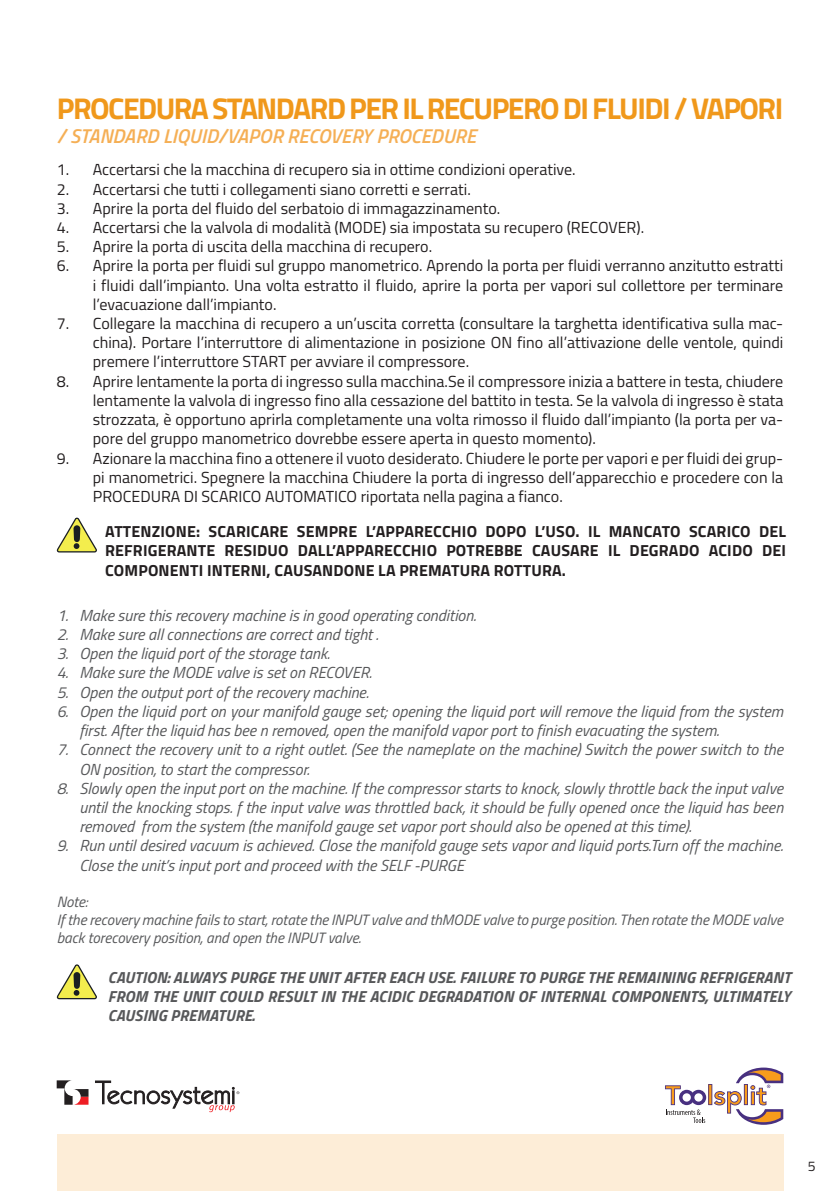
<style>
.page{position:relative;width:840px;height:1191px;background:#fff}
.page>*{position:absolute;margin:0;border:0;box-sizing:border-box;transform-origin:0 0}
.t1{font:700 30px "Titillium Web";letter-spacing:-.05em;color:#f0981b}
.t2{font:italic 600 20px "Titillium Web";color:#f5af55}
.t3{font:16px/19.2px "Titillium Web";color:#231f20;text-align:justify}
.t4{font:italic 16px/19.2px "Titillium Web";color:#57585a}
.t5{font:700 16px/19.2px "Titillium Web";letter-spacing:.01em;color:#231f20;text-align:justify}
.t6{font:italic 700 16px/19.2px "Titillium Web";letter-spacing:.01em;color:#57585a;text-align:justify}
.t7{font:italic 15px/18px "Titillium Web";color:#57585a}
.t8{font:14px "Titillium Web";color:#231f20}
</style>
<div class="page">
<svg style="left:57px;top:1080px;width:31px;height:24px"></svg>
<svg style="left:95px;top:1080px;width:144px;height:32px"></svg>
<svg style="left:708px;top:1084px;width:4px;height:21px"></svg>
<svg style="left:714px;top:1067px;width:68px;height:57px"></svg>
<svg style="left:665px;top:1085px;width:40px;height:38px"></svg>
<div style="left:57px;top:1134px;width:725px;height:57px;background:#fdedd7"></div>
<svg style="left:57px;top:518px;width:40px;height:34px"></svg>
<svg style="left:57px;top:964px;width:40px;height:35px"></svg>
<h1 class="t1" style="left:57px;top:86px;width:727px">PROCEDURA STANDARD PER IL RECUPERO DI FLUIDI / VAPORI</h1>
<p class="t2" style="left:57px;top:121px;width:420px">/ STANDARD LIQUID/VAPOR RECOVERY PROCEDURE</p>
<p class="t3" style="left:57px;top:159px;width:520px">1. Accertarsi che la macchina di recupero sia in ottime condizioni operative.</p>
<p class="t3" style="left:57px;top:179px;width:415px">2. Accertarsi che tutti i collegamenti siano corretti e serrati.</p>
<p class="t3" style="left:57px;top:198px;width:444px">3. Aprire la porta del fluido del serbatoio di immagazzinamento.</p>
<p class="t3" style="left:57px;top:217px;width:588px">4. Accertarsi che la valvola di modalità (MODE) sia impostata su recupero (RECOVER).</p>
<p class="t3" style="left:57px;top:236px;width:376px">5. Aprire la porta di uscita della macchina di recupero.</p>
<p class="t3" style="left:93px;top:255px;width:691px;text-indent:-36px">6. Aprire la porta per fluidi sul gruppo manometrico. Aprendo la porta per fluidi verranno anzitutto estratti i fluidi dall’impianto. Una volta estratto il fluido, aprire la porta per vapori sul collettore per terminare l’evacuazione dall’impianto.</p>
<p class="t3" style="left:93px;top:313px;width:691px;text-indent:-36px">7. Collegare la macchina di recupero a un’uscita corretta (consultare la targhetta identificativa sulla mac&shy;china). Portare l’interruttore di alimentazione in posizione ON fino all’attivazione delle ventole, quindi premere l’interruttore START per avviare il compressore.</p>
<p class="t3" style="left:93px;top:371px;width:691px;text-indent:-36px">8. Aprire lentamente la porta di ingresso sulla macchina.Se il compressore inizia a battere in testa, chiudere lentamente la valvola di ingresso fino alla cessazione del battito in testa. Se la valvola di ingresso è stata strozzata, è opportuno aprirla completamente una volta rimosso il fluido dall’impianto (la porta per va&shy;pore del gruppo manometrico dovrebbe essere aperta in questo momento).</p>
<p class="t3" style="left:93px;top:447px;width:691px;text-indent:-36px">9. Azionare la macchina fino a ottenere il vuoto desiderato. Chiudere le porte per vapori e per fluidi dei grup&shy;pi manometrici. Spegnere la macchina Chiudere la porta di ingresso dell’apparecchio e procedere con la PROCEDURA DI SCARICO AUTOMATICO riportata nella pagina a fianco.</p>
<p class="t5" style="left:105px;top:521px;width:682px">ATTENZIONE: SCARICARE SEMPRE L’APPARECCHIO DOPO L’USO. IL MANCATO SCARICO DEL REFRIGERANTE RESIDUO DALL’APPARECCHIO POTREBBE CAUSARE IL DEGRADO ACIDO DEI COMPONENTI INTERNI, CAUSANDONE LA PREMATURA ROTTURA.</p>
<p class="t4" style="left:57px;top:605px;width:421px">1. Make sure this recovery machine is in good operating condition.</p>
<p class="t4" style="left:57px;top:624px;width:323px">2. Make sure all connections are correct and tight .</p>
<p class="t4" style="left:57px;top:643px;width:274px">3. Open the liquid port of the storage tank.</p>
<p class="t4" style="left:57px;top:662px;width:316px">4. Make sure the MODE valve is set on RECOVER.</p>
<p class="t4" style="left:57px;top:681px;width:313px">5. Open the output port of the recovery machine.</p>
<p class="t4" style="left:79px;top:701px;width:705px;text-indent:-23px">6. Open the liquid port on your manifold gauge set; opening the liquid port will remove the liquid from the system first. After the liquid has bee n removed, open the manifold vapor port to finish evacuating the system.</p>
<p class="t4" style="left:79px;top:739px;width:705px;text-indent:-23px">7. Connect the recovery unit to a right outlet. (See the nameplate on the machine) Switch the power switch to the<br>ON position, to start the compressor.</p>
<p class="t4" style="left:79px;top:777px;width:705px;text-align:justify;text-indent:-23px">8. Slowly open the input port on the machine. If the compressor starts to knock, slowly throttle back the input valve until the knocking stops. f the input valve was throttled back, it should be fully opened once the liquid has been removed from the system (the manifold gauge set vapor port should also be opened at this time).</p>
<p class="t4" style="left:79px;top:835px;width:705px;text-indent:-23px">9. Run until desired vacuum is achieved. Close the manifold gauge sets vapor and liquid ports.Turn off the machine.<br>Close the unit’s input port and proceed with the SELF -PURGE</p>
<p class="t7" style="left:57px;top:891px;width:727px">Note:<br>If the recovery machine fails to start, rotate the INPUT valve and thMODE valve to purge position. Then rotate the MODE valve back torecovery position, and open the INPUT valve.</p>
<p class="t6" style="left:108px;top:966px;width:683px">CAUTION: ALWAYS PURGE THE UNIT AFTER EACH USE. FAILURE TO PURGE THE REMAINING REFRIGERANT FROM THE UNIT COULD RESULT IN THE ACIDIC DEGRADATION OF INTERNAL COMPONENTS, ULTIMATELY CAUSING PREMATURE.</p>
<p class="t8" style="left:807px;top:1156px;width:9px">5</p>
</div>
